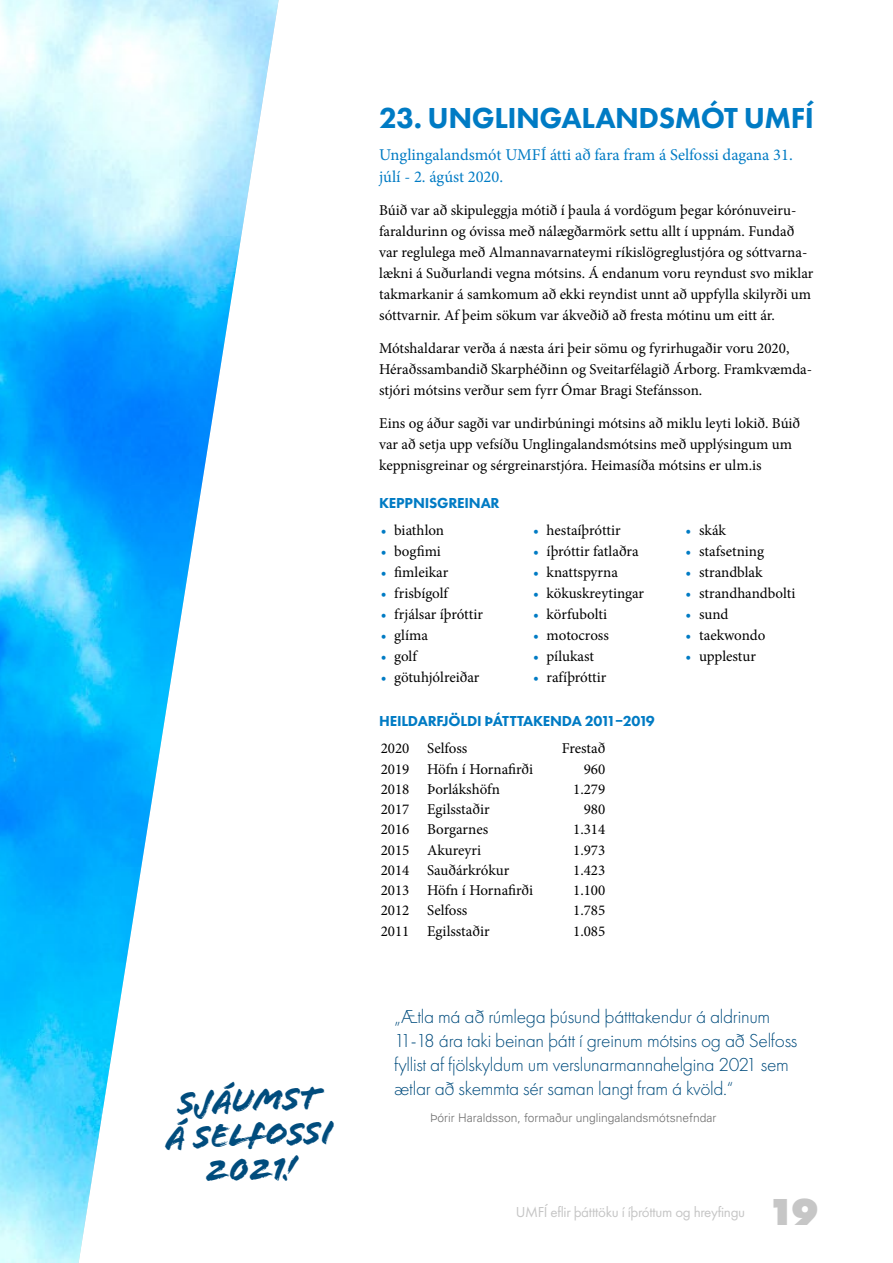
<style>
.page{position:relative;width:893px;height:1263px;background:#fff}
.page>*{position:absolute;margin:0;border:0;box-sizing:border-box;transform-origin:0 0}
.t1{font:800 39px "Futura PT";color:#c6c6c6}
.t2{font:34.5px/34.5px "Flood";color:#004c7d;text-align:center}
.t3{font:800 30px "Futura PT";letter-spacing:-.015em;color:#007bc4}
.t4{font:300 19.5px/24px "Futura PT";letter-spacing:-.015em;color:#004c7d}
.t5{font:16.5px/22.5px "Minion Pro";color:#007bc4}
.t6{font:15px/21px "Minion Pro";color:#000}
.t7{font:800 15px "Futura PT";letter-spacing:-.015em;color:#007bc4}
.t8{font:15px "Futura PT";letter-spacing:-.02em;color:#c6c6c6}
.t9{font:300 12px "Univers LT Std";color:#6f6f6f}
.s1{color:#007bc4}
</style>
<div class="page">
<img style="left:0;top:0;width:279px;height:1263px">
<h2 class="t2" style="left:164px;top:1086px;width:169px;rotate:-2deg">SJÁUMST<br>Á SELFOSSI<br>2021!</h2>
<h3 class="t3" style="left:379px;top:99px;width:436px">23. UNGLINGALANDSMÓT UMFÍ</h3>
<p class="t5" style="left:379px;top:143px;width:415px">Unglingalandsmót UMFÍ átti að fara fram á Selfossi dagana 31. júlí - 2. ágúst 2020.</p>
<p class="t6" style="left:379px;top:200px;width:436px">Búið var að skipuleggja mótið í þaula á vordögum þegar kórónuveiru&shy;faraldurinn og óvissa með nálægðarmörk settu allt í uppnám. Fundað var reglulega með Almannavarnateymi ríkislögreglustjóra og sóttvarna&shy;lækni á Suðurlandi vegna mótsins. Á endanum voru reyndust svo miklar takmarkanir á samkomum að ekki reyndist unnt að uppfylla skilyrði um sóttvarnir. Af þeim sökum var ákveðið að fresta mótinu um eitt ár.</p>
<p class="t6" style="left:379px;top:338px;width:433px">Mótshaldarar verða á næsta ári þeir sömu og fyrirhugaðir voru 2020,<br>Héraðssambandið Skarphéðinn og Sveitarfélagið Árborg. Framkvæmda&shy;stjóri mótsins verður sem fyrr Ómar Bragi Stefánsson.</p>
<p class="t6" style="left:379px;top:413px;width:423px">Eins og áður sagði var undirbúningi mótsins að miklu leyti lokið. Búið var að setja upp vefsíðu Unglingalandsmótsins með upplýsingum um keppnisgreinar og sérgreinarstjóra. Heimasíða mótsins er ulm.is</p>
<p class="t7" style="left:379px;top:494px;width:122px">KEPPNISGREINAR</p>
<p class="t6" style="left:381px;top:520px;width:65px"><span class="s1">•</span> biathlon</p>
<p class="t6" style="left:381px;top:541px;width:62px"><span class="s1">•</span> bogfimi</p>
<p class="t6" style="left:381px;top:562px;width:69px"><span class="s1">•</span> fimleikar</p>
<p class="t6" style="left:381px;top:583px;width:69px"><span class="s1">•</span> frisbígolf</p>
<p class="t6" style="left:381px;top:604px;width:104px"><span class="s1">•</span> frjálsar íþróttir</p>
<p class="t6" style="left:381px;top:625px;width:49px"><span class="s1">•</span> glíma</p>
<p class="t6" style="left:381px;top:646px;width:38px"><span class="s1">•</span> golf</p>
<p class="t6" style="left:381px;top:667px;width:100px"><span class="s1">•</span> götuhjólreiðar</p>
<p class="t6" style="left:686px;top:520px;width:42px"><span class="s1">•</span> skák</p>
<p class="t6" style="left:686px;top:541px;width:80px"><span class="s1">•</span> stafsetning</p>
<p class="t6" style="left:686px;top:562px;width:79px"><span class="s1">•</span> strandblak</p>
<p class="t6" style="left:686px;top:583px;width:111px"><span class="s1">•</span> strandhandbolti</p>
<p class="t6" style="left:686px;top:604px;width:44px"><span class="s1">•</span> sund</p>
<p class="t6" style="left:686px;top:625px;width:81px"><span class="s1">•</span> taekwondo</p>
<p class="t6" style="left:686px;top:646px;width:72px"><span class="s1">•</span> upplestur</p>
<p class="t6" style="left:533px;top:520px;width:89px"><span class="s1">•</span> hestaíþróttir</p>
<p class="t6" style="left:533px;top:541px;width:107px"><span class="s1">•</span> íþróttir fatlaðra</p>
<p class="t6" style="left:533px;top:562px;width:86px"><span class="s1">•</span> knattspyrna</p>
<p class="t6" style="left:533px;top:583px;width:112px"><span class="s1">•</span> kökuskreytingar</p>
<p class="t6" style="left:533px;top:604px;width:75px"><span class="s1">•</span> körfubolti</p>
<p class="t6" style="left:533px;top:625px;width:77px"><span class="s1">•</span> motocross</p>
<p class="t6" style="left:533px;top:646px;width:62px"><span class="s1">•</span> pílukast</p>
<p class="t6" style="left:533px;top:667px;width:75px"><span class="s1">•</span> rafíþróttir</p>
<p class="t7" style="left:379px;top:712px;width:277px">HEILDARFJÖLDI ÞÁTTTAKENDA 2011−2019</p>
<p class="t6" style="left:381px;top:738px;width:88px">2020 Selfoss</p>
<p class="t6" style="left:562px;top:738px;width:45px">Frestað</p>
<p class="t6" style="left:381px;top:758px;width:154px">2019 Höfn í Hornafirði</p>
<p class="t6" style="left:584px;top:758px;width:23px">960</p>
<p class="t6" style="left:381px;top:779px;width:121px">2018 Þorlákshöfn</p>
<p class="t6" style="left:573px;top:779px;width:34px">1.279</p>
<p class="t6" style="left:381px;top:799px;width:111px">2017 Egilsstaðir</p>
<p class="t6" style="left:584px;top:799px;width:23px">980</p>
<p class="t6" style="left:381px;top:819px;width:109px">2016 Borgarnes</p>
<p class="t6" style="left:573px;top:819px;width:34px">1.314</p>
<p class="t6" style="left:381px;top:839px;width:102px">2015 Akureyri</p>
<p class="t6" style="left:573px;top:839px;width:34px">1.973</p>
<p class="t6" style="left:381px;top:860px;width:130px">2014 Sauðárkrókur</p>
<p class="t6" style="left:573px;top:860px;width:34px">1.423</p>
<p class="t6" style="left:381px;top:880px;width:154px">2013 Höfn í Hornafirði</p>
<p class="t6" style="left:573px;top:880px;width:34px">1.100</p>
<p class="t6" style="left:381px;top:900px;width:88px">2012 Selfoss</p>
<p class="t6" style="left:573px;top:900px;width:34px">1.785</p>
<p class="t6" style="left:381px;top:920px;width:111px">2011 Egilsstaðir</p>
<p class="t6" style="left:573px;top:920px;width:34px">1.085</p>
<h3 class="t4" style="left:394px;top:1005px;width:405px">„Ætla má að rúmlega þúsund þátttakendur á aldrinum 11-18 ára taki beinan þátt í greinum mótsins og að Selfoss fyllist af fjölskyldum um verslunarmannahelgina 2021 sem ætlar að skemmta sér saman langt fram á kvöld.“</h3>
<p class="t9" style="left:430px;top:1110px;width:288px">Þórir Haraldsson, formaður unglingalandsmótsnefndar</p>
<p class="t8" style="left:516px;top:1203px;width:231px">UMFÍ eflir þátttöku í íþróttum og hreyfingu</p>
<h1 class="t1" style="left:767px;top:1187px;width:53px">19</h1>
</div>
